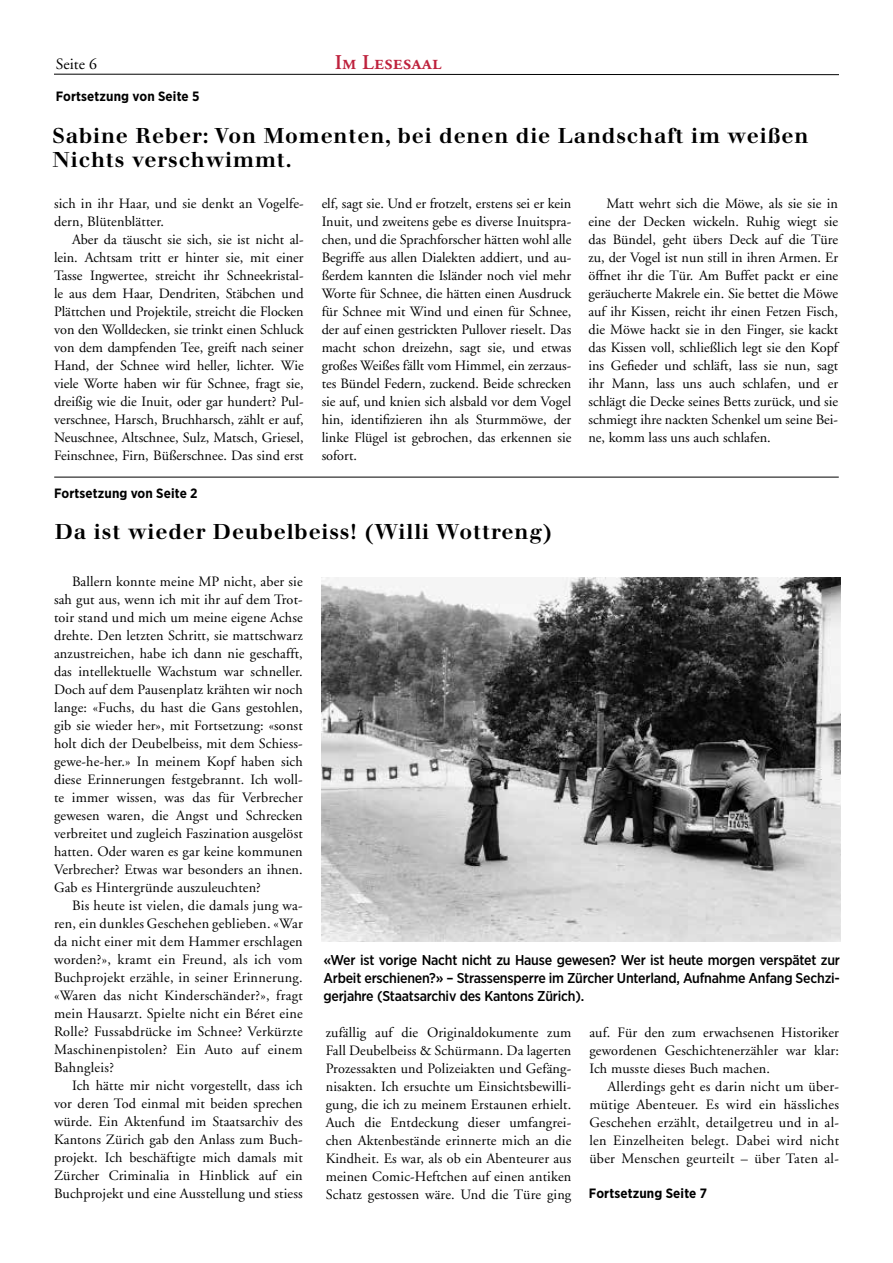
<style>
.page{position:relative;width:893px;height:1263px;background:#fff}
.page>*{position:absolute;margin:0;border:0;box-sizing:border-box;transform-origin:0 0}
.t1{font:21px/24px "Walbaum Bold Os F";letter-spacing:.04em;color:#000}
.t2{font:21px "Adobe Garamond Semibold SC";color:#be223d}
.t3{font:15.75px "Adobe Garamond";letter-spacing:.005em;color:#000}
.t4{font:14.25px/18px "Adobe Garamond";letter-spacing:.01em;color:#000;text-align:justify}
.t5{font:500 14.25px/18px "Gotham Narrow";letter-spacing:-.015em;color:#000;text-align:justify}
.t6{font:700 13.5px "Gotham Narrow";letter-spacing:.01em;color:#000}
</style>
<div class="page">
<svg style="left:54px;top:73px;width:785px;height:2px"></svg>
<hr style="left:54px;top:477px;width:785px;height:1px;background:#000">
<img style="left:322px;top:577px;width:518px;height:365px">
<p class="t3" style="left:56px;top:56px;width:43px">Seite 6</p>
<h1 class="t2" style="left:335px;top:51px;width:108px">Im Lesesaal</h1>
<p class="t6" style="left:56px;top:88px;width:145px">Fortsetzung von Seite 5</p>
<h1 class="t1" style="left:53px;top:123px;width:757px">Sabine Reber: Von Momenten, bei denen die Landschaft im weißen<br>Nichts verschwimmt.</h1>
<p class="t4" style="left:54px;top:195px;width:251px">sich in ihr Haar, und sie denkt an Vogelfe&shy;dern, Blütenblätter.</p>
<p class="t4" style="left:54px;top:231px;width:251px;text-indent:18px">Aber da täuscht sie sich, sie ist nicht al&shy;lein. Achtsam tritt er hinter sie, mit einer Tasse Ingwertee, streicht ihr Schneekristal&shy;le aus dem Haar, Dendriten, Stäbchen und Plättchen und Projektile, streicht die Flocken von den Wolldecken, sie trinkt einen Schluck von dem dampfenden Tee, greift nach seiner Hand, der Schnee wird heller, lichter. Wie viele Worte haben wir für Schnee, fragt sie, dreißig wie die Inuit, oder gar hundert? Pul&shy;verschnee, Harsch, Bruchharsch, zählt er auf, Neuschnee, Altschnee, Sulz, Matsch, Griesel, Feinschnee, Firn, Büßerschnee. Das sind erst</p>
<p class="t6" style="left:54px;top:485px;width:145px">Fortsetzung von Seite 2</p>
<p class="t4" style="left:322px;top:195px;width:251px">elf, sagt sie. Und er frotzelt, erstens sei er kein Inuit, und zweitens gebe es diverse Inuitspra&shy;chen, und die Sprachforscher hätten wohl alle Begriffe aus allen Dialekten addiert, und au&shy;ßerdem kannten die Isländer noch viel mehr Worte für Schnee, die hätten einen Ausdruck für Schnee mit Wind und einen für Schnee, der auf einen gestrickten Pullover rieselt. Das macht schon dreizehn, sagt sie, und etwas großes Weißes fällt vom Himmel, ein zerzaus&shy;tes Bündel Federn, zuckend. Beide schrecken sie auf, und knien sich alsbald vor dem Vogel hin, identifizieren ihn als Sturmmöwe, der linke Flügel ist gebrochen, das erkennen sie sofort.</p>
<p class="t4" style="left:588px;top:195px;width:251px;text-indent:18px">Matt wehrt sich die Möwe, als sie sie in eine der Decken wickeln. Ruhig wiegt sie das Bündel, geht übers Deck auf die Türe zu, der Vogel ist nun still in ihren Armen. Er öffnet ihr die Tür. Am Buffet packt er eine geräucherte Makrele ein. Sie bettet die Möwe auf ihr Kissen, reicht ihr einen Fetzen Fisch, die Möwe hackt sie in den Finger, sie kackt das Kissen voll, schließlich legt sie den Kopf ins Gefieder und schläft, lass sie nun, sagt ihr Mann, lass uns auch schlafen, und er schlägt die Decke seines Betts zurück, und sie schmiegt ihre nackten Schenkel um seine Bei&shy;ne, komm lass uns auch schlafen.</p>
<h1 class="t1" style="left:55px;top:520px;width:499px">Da ist wieder Deubelbeiss! (Willi Wottreng)</h1>
<p class="t4" style="left:54px;top:573px;width:250px;text-indent:18px">Ballern konnte meine MP nicht, aber sie sah gut aus, wenn ich mit ihr auf dem Trot&shy;toir stand und mich um meine eigene Achse drehte. Den letzten Schritt, sie mattschwarz anzustreichen, habe ich dann nie geschafft, das intellektuelle Wachstum war schneller.<br>Doch auf dem Pausenplatz krähten wir noch lange: «Fuchs, du hast die Gans gestohlen, gib sie wieder her», mit Fortsetzung: «sonst holt dich der Deubelbeiss, mit dem Schiess&shy;gewe-he-her.» In meinem Kopf haben sich diese Erinnerungen festgebrannt. Ich woll&shy;te immer wissen, was das für Verbrecher gewesen waren, die Angst und Schrecken verbreitet und zugleich Faszination ausgelöst hatten. Oder waren es gar keine kommunen Verbrecher? Etwas war besonders an ihnen.<br>Gab es Hintergründe auszuleuchten?</p>
<p class="t4" style="left:54px;top:897px;width:250px;text-indent:18px">Bis heute ist vielen, die damals jung wa&shy;ren, ein dunkles Geschehen geblieben. «War da nicht einer mit dem Hammer erschlagen worden?», kramt ein Freund, als ich vom Buchprojekt erzähle, in seiner Erinnerung. «Waren das nicht Kinderschänder?», fragt mein Hausarzt. Spielte nicht ein Béret eine Rolle? Fussabdrücke im Schnee? Verkürzte Maschinenpistolen? Ein Auto auf einem Bahngleis?</p>
<p class="t4" style="left:54px;top:1077px;width:250px;text-indent:18px">Ich hätte mir nicht vorgestellt, dass ich vor deren Tod einmal mit beiden sprechen würde. Ein Aktenfund im Staatsarchiv des Kantons Zürich gab den Anlass zum Buch&shy;projekt. Ich beschäftigte mich damals mit Zürcher Criminalia in Hinblick auf ein Buchprojekt und eine Ausstellung und stiess</p>
<p class="t5" style="left:323px;top:951px;width:518px">«Wer ist vorige Nacht nicht zu Hause gewesen? Wer ist heute morgen verspätet zur Arbeit erschienen?» – Strassensperre im Zürcher Unterland, Aufnahme Anfang Sechzi&shy;gerjahre (Staatsarchiv des Kantons Zürich).</p>
<p class="t4" style="left:326px;top:1023px;width:247px">zufällig auf die Originaldokumente zum Fall Deubelbeiss &amp; Schürmann. Da lagerten Prozessakten und Polizeiakten und Gefäng&shy;nisakten. Ich ersuchte um Einsichtsbewilli&shy;gung, die ich zu meinem Erstaunen erhielt.<br>Auch die Entdeckung dieser umfangrei&shy;chen Aktenbestände erinnerte mich an die Kindheit. Es war, als ob ein Abenteurer aus meinen Comic-Heftchen auf einen antiken Schatz gestossen wäre. Und die Türe ging</p>
<p class="t4" style="left:589px;top:1023px;width:251px">auf. Für den zum erwachsenen Historiker gewordenen Geschichtenerzähler war klar:<br>Ich musste dieses Buch machen.</p>
<p class="t4" style="left:589px;top:1077px;width:251px;text-indent:18px">Allerdings geht es darin nicht um über&shy;mütige Abenteuer. Es wird ein hässliches Geschehen erzählt, detailgetreu und in al&shy;len Einzelheiten belegt. Dabei wird nicht über Menschen geurteilt – über Taten al-</p>
<p class="t6" style="left:589px;top:1185px;width:120px">Fortsetzung Seite 7</p>
</div>
